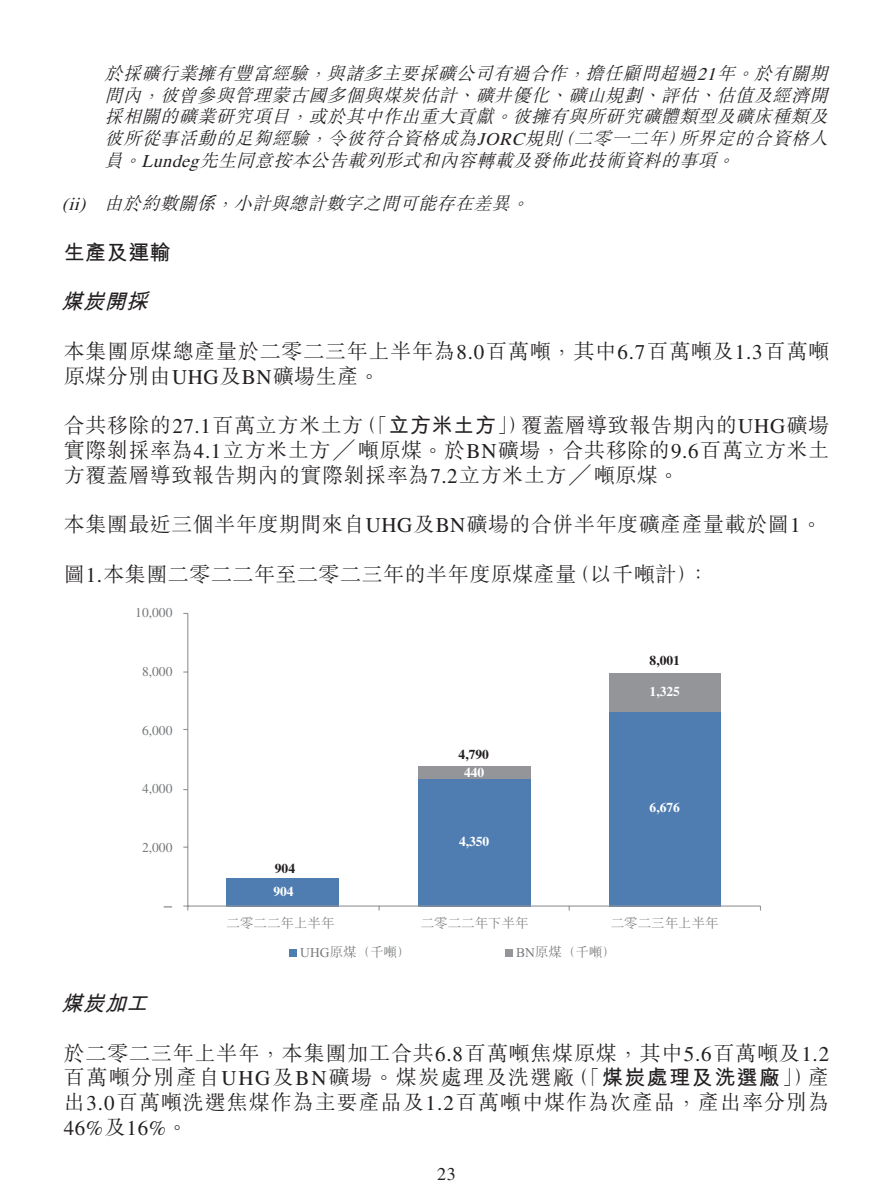
<style>
.page{position:relative;width:893px;height:1191px;background:#fff}
.page>*{position:absolute;margin:0;border:0;box-sizing:border-box;transform-origin:0 0}
.t1{font:300 21px/24.8px "M Sung HK";letter-spacing:.03em;color:#231f20;text-align:justify}
.t2{font:italic 700 21px "M Hei HK";color:#231f20}
.t3{font:21px "Times LT Std";color:#231f20}
.t4{font:700 21px "M Hei HK";letter-spacing:.025em;color:#231f20}
.t5{font:italic 300 18px/21.8px "M Sung HK";color:#231f20;text-align:justify}
.t6{font:18px "Times LT Std";color:#231f20}
.t7{font:13.5px "M Sung HK Light E Ten B5 H";color:#76787b}
.t8{font:13.5px "Times LT Std";color:#76787b}
.t9{font:700 13.5px "Times LT Std";color:#fff}
.t10{font:700 13.5px "Times LT Std";color:#231f20}
.s1{font-family:"Times LT Std";font-weight:400}
.s2{font-family:"M Hei HK";font-weight:700}
.s3{font-family:"Times New Roman"}
.s4{font-family:"M Sung HK";font-weight:300}
</style>
<div class="page">
<div style="left:609px;top:711px;width:111px;height:195px;background:#4f7db1"></div>
<div style="left:418px;top:778px;width:112px;height:128px;background:#4f7db1"></div>
<div style="left:227px;top:878px;width:112px;height:28px;background:#4f7db1"></div>
<hr style="left:187px;top:613px;width:1px;height:293px;background:#939598">
<hr style="left:188px;top:905px;width:572px;height:1px;background:#939598">
<svg style="left:183px;top:905px;width:5px;height:5px"></svg>
<div style="left:289px;top:949px;width:8px;height:8px;background:#4f7db1"></div>
<div style="left:505px;top:949px;width:8px;height:8px;background:#939598"></div>
<div style="left:418px;top:765px;width:112px;height:13px;background:#939598"></div>
<div style="left:609px;top:673px;width:111px;height:38px;background:#939598"></div>
<p class="t5" style="left:104px;top:62px;width:731px">於採礦行業擁有豐富經驗，與諸多主要採礦公司有過合作，擔任顧問超過<span class="s1">21</span>年。於有關期間內，彼曾參與管理蒙古國多個與煤炭估計、礦井優化、礦山規劃、評估、估值及經濟開採相關的礦業研究項目，或於其中作出重大貢獻。彼擁有與所研究礦體類型及礦床種類及彼所從事活動的足夠經驗，令彼符合資格成為<span class="s1">JORC</span>規則（二零一二年）所界定的合資格人員。<span class="s1">Lundeg</span>先生同意按本公告載列形式和內容轉載及發佈此技術資料的事項。</p>
<p class="t5" style="left:62px;top:192px;width:474px"><span class="s1">(ii)</span> 由於約數關係，小計與總計數字之間可能存在差異。</p>
<p class="t4" style="left:64px;top:237px;width:109px">生產及運輸</p>
<p class="t2" style="left:62px;top:286px;width:94px">煤炭開採</p>
<p class="t1" style="left:64px;top:338px;width:767px">本集團原煤總產量於二零二三年上半年為<span class="s1">8.0</span>百萬噸，其中<span class="s1">6.7</span>百萬噸及<span class="s1">1.3</span>百萬噸原煤分別由<span class="s1">UHG</span>及<span class="s1">BN</span>礦場生產。</p>
<p class="t1" style="left:64px;top:412px;width:767px">合共移除的<span class="s1">27.1</span>百萬立方米土方（「<span class="s2">立方米土方</span>」）覆蓋層導致報告期內的<span class="s1">UHG</span>礦場實際剝採率為<span class="s1">4.1</span>立方米土方╱噸原煤。於<span class="s1">BN</span>礦場，合共移除的<span class="s1">9.6</span>百萬立方米土方覆蓋層導致報告期內的實際剝採率為<span class="s1">7.2</span>立方米土方╱噸原煤。</p>
<p class="t1" style="left:64px;top:511px;width:760px">本集團最近三個半年度期間來自<span class="s1">UHG</span>及<span class="s1">BN</span>礦場的合併半年度礦產產量載於圖<span class="s1">1</span>。</p>
<p class="t1" style="left:64px;top:561px;width:646px">圖<span class="s1">1.</span>本集團二零二二年至二零二三年的半年度原煤產量（以千噸計）：</p>
<p class="t8" style="left:135px;top:605px;width:39px">10,000</p>
<p class="t8" style="left:142px;top:664px;width:32px">8,000</p>
<p class="t8" style="left:142px;top:722px;width:32px">6,000</p>
<p class="t8" style="left:142px;top:781px;width:32px">4,000</p>
<p class="t8" style="left:142px;top:840px;width:32px">2,000</p>
<p class="t10" style="left:650px;top:652px;width:32px">8,001</p>
<p class="t10" style="left:275px;top:860px;width:22px">904</p>
<p class="t9" style="left:273px;top:883px;width:22px">904</p>
<p class="t10" style="left:459px;top:746px;width:32px">4,790</p>
<p class="t9" style="left:464px;top:764px;width:22px">440</p>
<p class="t9" style="left:459px;top:833px;width:32px">4,350</p>
<p class="t9" style="left:650px;top:683px;width:32px">1,325</p>
<p class="t9" style="left:650px;top:799px;width:32px">6,676</p>
<p class="t7" style="left:227px;top:913px;width:109px">二零二二年上半年</p>
<p class="t7" style="left:421px;top:913px;width:109px">二零二二年下半年</p>
<p class="t7" style="left:611px;top:913px;width:109px">二零二三年上半年</p>
<p class="t7" style="left:300px;top:943px;width:112px"><span class="s3">UHG</span>原煤（千噸）</p>
<p class="t7" style="left:516px;top:943px;width:101px"><span class="s3">BN</span>原煤（千噸）</p>
<p class="t2" style="left:62px;top:988px;width:94px">煤炭加工</p>
<p class="t1" style="left:64px;top:1039px;width:767px">於二零二三年上半年，本集團加工合共<span class="s1">6.8</span>百萬噸焦煤原煤，其中<span class="s1">5.6</span>百萬噸及<span class="s1">1.2</span>百萬噸分別產自<span class="s1">UHG</span>及<span class="s1">BN</span>礦場。煤炭處理及洗選廠（「<span class="s2">煤炭處理及洗選廠</span>」）產出<span class="s1">3.0</span>百萬噸洗選焦煤作為主要產品及<span class="s1">1.2</span>百萬噸中煤作為次產品，產出率分別為</p>
<p class="t3" style="left:64px;top:1116px;width:125px">46%<span class="s4">及</span>16%<span class="s4">。</span></p>
<p class="t6" style="left:437px;top:1164px;width:20px">23</p>
</div>
